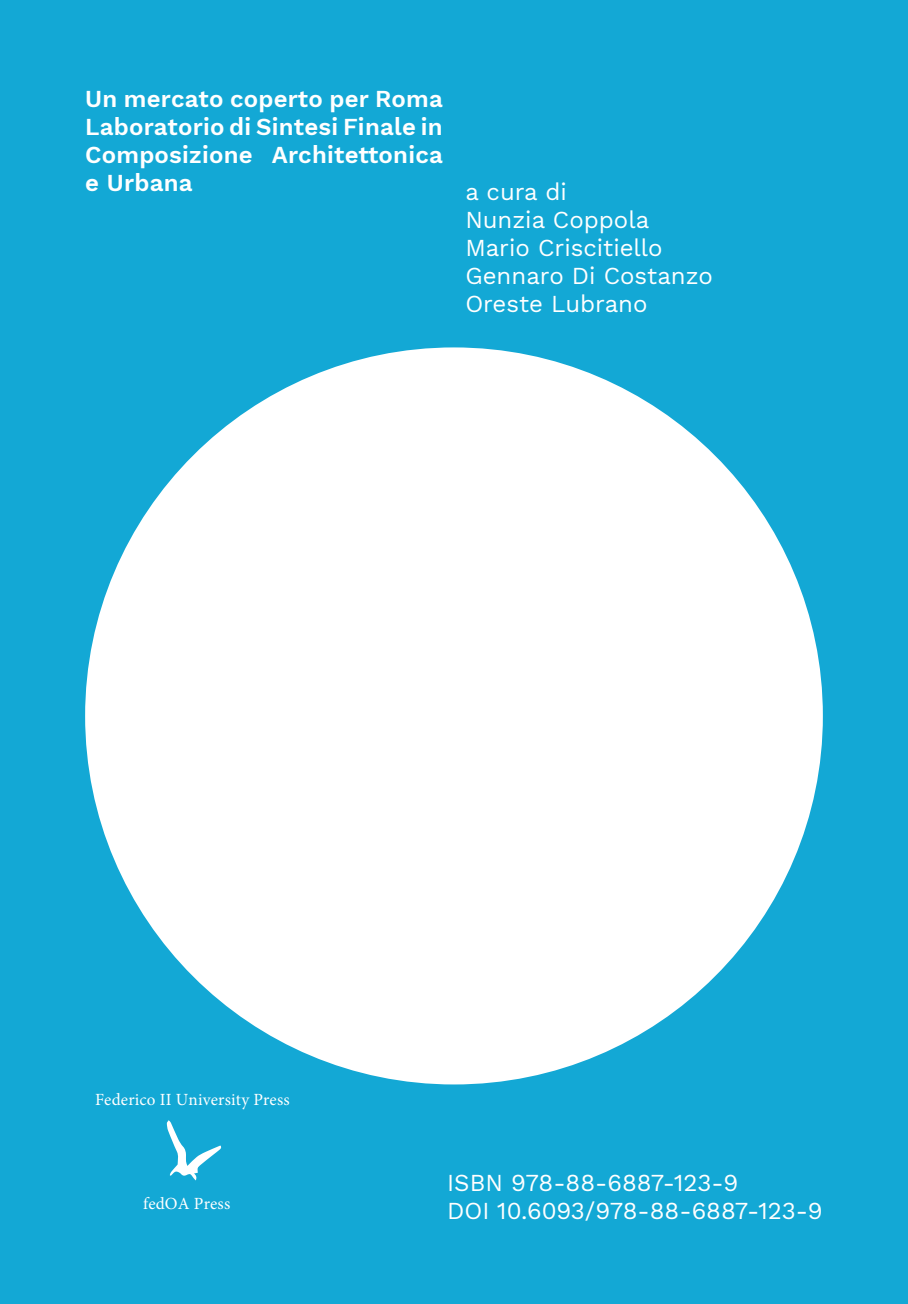
<style>
.page{position:relative;width:908px;height:1304px;background:#fff}
.page>*{position:absolute;margin:0;border:0;box-sizing:border-box;transform-origin:0 0}
.t1{font:24px "Work Sans";color:#fff}
.t2{font:600 24px/28px "Work Sans";letter-spacing:.01em;color:#fff;text-align:justify}
.t3{font:17px "Minion Pro";letter-spacing:.01em;color:#fff}
</style>
<div class="page">
<div style="left:0;top:0;width:907px;height:1304px;background:#13a8d5"></div>
<div style="left:85px;top:347px;width:737px;height:737px;background:#fff;border-radius:50%"></div>
<svg style="left:167px;top:1120px;width:55px;height:60px"></svg>
<p class="t2" style="left:85px;top:84px;width:359px">Un mercato coperto per Roma</p>
<p class="t2" style="left:85px;top:112px;width:359px">Laboratorio di Sintesi Finale in Composizione Architettonica e Urbana</p>
<p class="t1" style="left:465px;top:173px;width:103px">a cura di</p>
<p class="t1" style="left:465px;top:201px;width:185px">Nunzia Coppola</p>
<p class="t1" style="left:465px;top:229px;width:199px">Mario Criscitiello</p>
<p class="t1" style="left:465px;top:257px;width:249px">Gennaro Di Costanzo</p>
<p class="t1" style="left:465px;top:285px;width:184px">Oreste Lubrano</p>
<p class="t3" style="left:95px;top:1088px;width:196px">Federico II University Press</p>
<p class="t3" style="left:143px;top:1192px;width:89px">fedOA Press</p>
<p class="t1" style="left:447px;top:1164px;width:292px">ISBN 978-88-6887-123-9</p>
<p class="t1" style="left:447px;top:1192px;width:377px">DOI 10.6093/978-88-6887-123-9</p>
</div>
